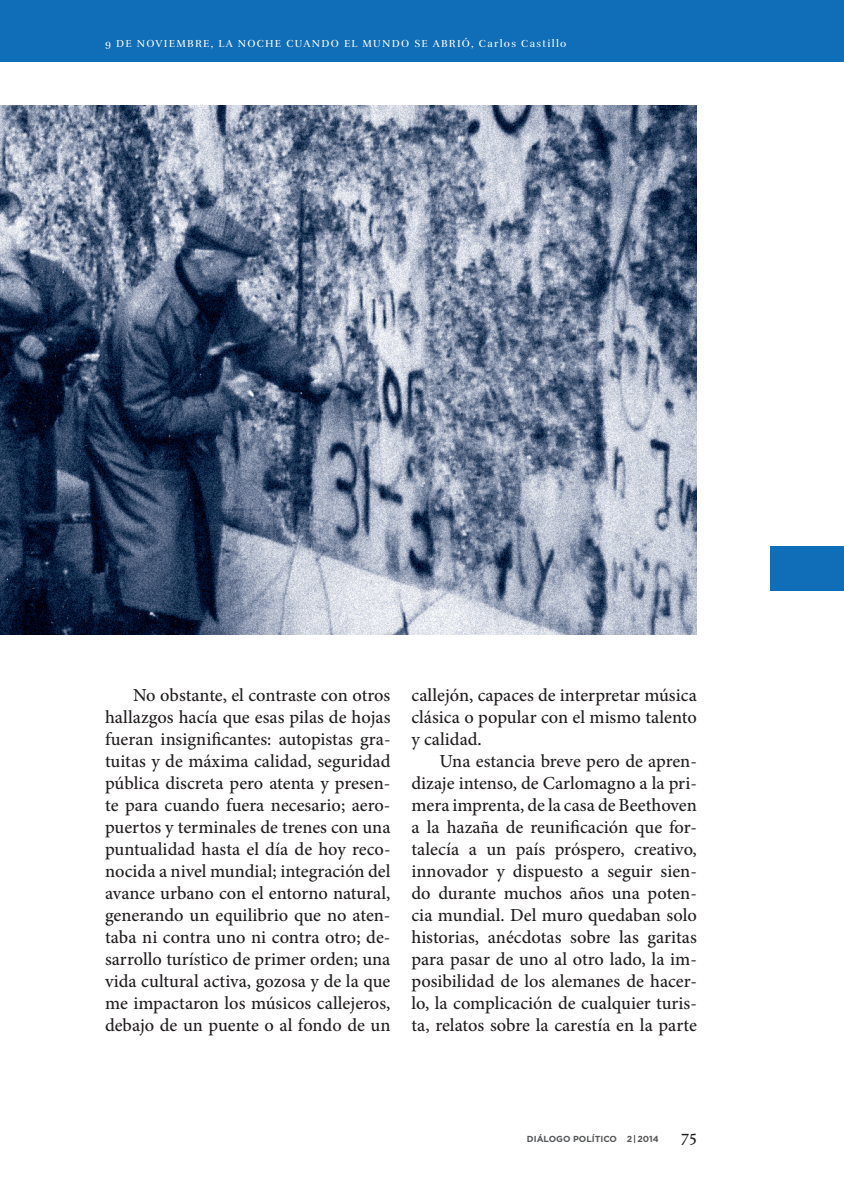
<style>
.page{position:relative;width:844px;height:1191px;background:#fff}
.page>*{position:absolute;margin:0;border:0;box-sizing:border-box;transform-origin:0 0}
.t1{font:500 18.38px/22.1px "Minion Pro";color:#231f20;text-align:justify}
.t2{font:10.5px "Rufina";letter-spacing:.23em;color:#fff}
.t3{font:700 8.75px "Gotham";color:#57585a}
.s1{font-family:"Minion Pro";font-weight:500;font-size:18.38px;color:#231f20}
</style>
<div class="page">
<div style="left:0;top:0;width:843px;height:62px;background:#106db7"></div>
<img style="left:0;top:105px;width:696px;height:529px">
<div style="left:770px;top:546px;width:73px;height:44px;background:#106db7"></div>
<p class="t2" style="left:105px;top:37px;width:20px">9 DE</p>
<p class="t2" style="left:137px;top:37px;width:137px">NOVIEMBRE, LA NOCHE</p>
<p class="t2" style="left:286px;top:37px;width:281px">CUANDO EL MUNDO SE ABRIÓ, CARLOS CASTILLO</p>
<p class="t1" style="left:105px;top:683px;width:287px;text-indent:28px">No obstante, el contraste con otros hallazgos hacía que esas pilas de hojas fueran insignificantes: autopistas gra&shy;tuitas y de máxima calidad, seguridad pública discreta pero atenta y presen&shy;te para cuando fuera necesario; aero&shy;puertos y terminales de trenes con una puntualidad hasta el día de hoy reco&shy;nocida a nivel mundial; integración del avance urbano con el entorno natural, generando un equilibrio que no aten&shy;taba ni contra uno ni contra otro; de&shy;sarrollo turístico de primer orden; una vida cultural activa, gozosa y de la que me impactaron los músicos callejeros, debajo de un puente o al fondo de un</p>
<p class="t1" style="left:411px;top:683px;width:287px">callejón, capaces de interpretar música clásica o popular con el mismo talento y calidad.</p>
<p class="t1" style="left:411px;top:750px;width:287px;text-indent:28px">Una estancia breve pero de apren&shy;dizaje intenso, de Carlomagno a la pri&shy;mera imprenta, de la casa de Beethoven a la hazaña de reunificación que for&shy;talecía a un país próspero, creativo, innovador y dispuesto a seguir sien&shy;do durante muchos años una poten&shy;cia mundial. Del muro quedaban solo historias, anécdotas sobre las garitas para pasar de uno al otro lado, la im&shy;posibilidad de los alemanes de hacer&shy;lo, la complicación de cualquier turis&shy;ta, relatos sobre la carestía en la parte</p>
<p class="t3" style="left:526px;top:1133px;width:171px">DIÁLOGO POLÍTICO 2|2014 <span class="s1">75</span></p>
</div>
